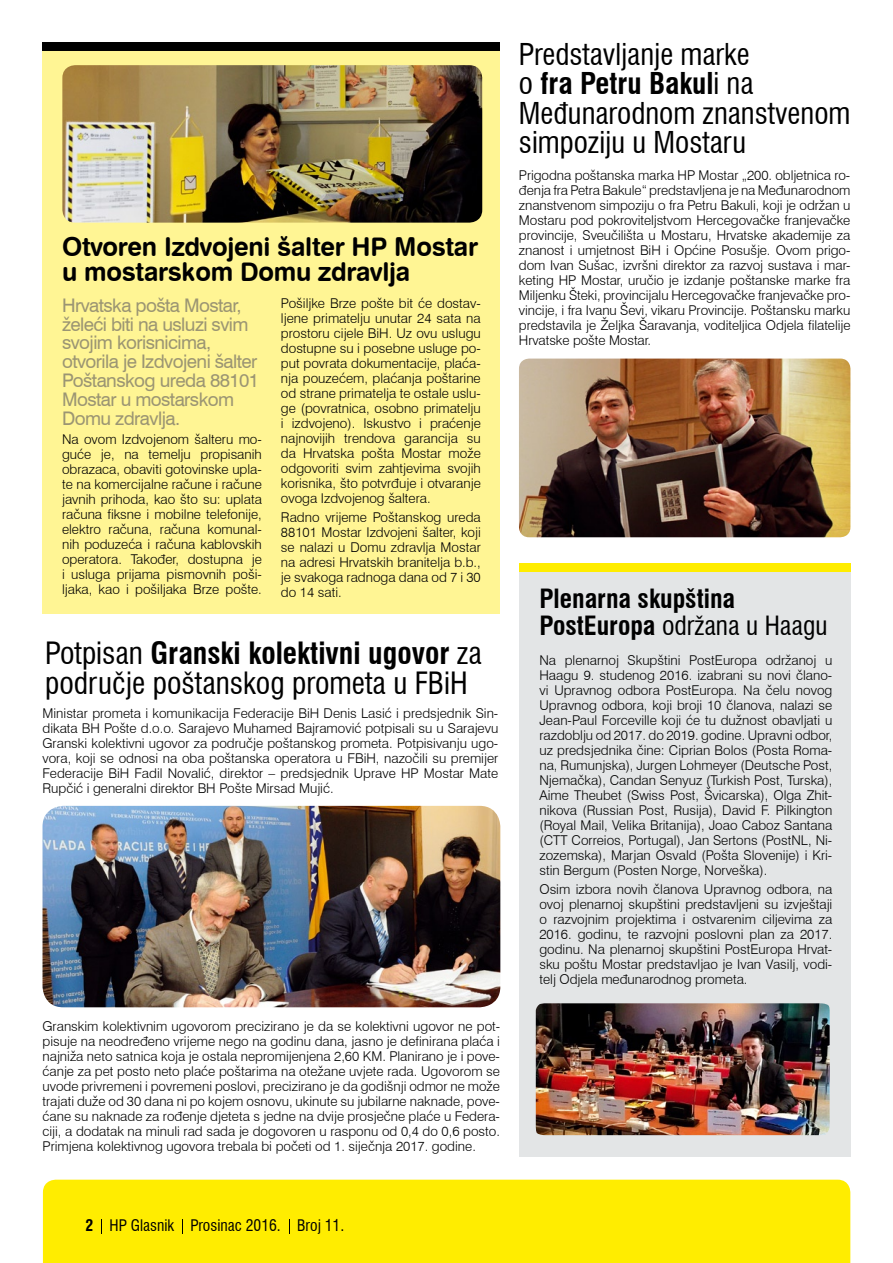
<style>
.page{position:relative;width:893px;height:1263px;background:#fff}
.page>*{position:absolute;margin:0;border:0;box-sizing:border-box;transform-origin:0 0}
.t1{font:condensed 30px/30px "Swiss 721 BT";color:#000}
.t2{font:condensed 29.4px/29.4px "Swiss 721 BT";color:#000}
.t3{font:700 condensed 25.95px/27px "Swiss 721 BT";color:#000}
.t4{font:25.65px/25.7px "Swiss 721 BT Bold Rounded";letter-spacing:-.01em;color:#000}
.t5{font:18.75px/18.9px "Swiss 721 BT";letter-spacing:-.03em;color:#9b9573}
.t6{font:condensed 15.6px "Swiss 721 BT";color:#000}
.t7{font:300 13.5px/15px "Swiss 721 BT";color:#000;text-align:justify}
.s1{font-weight:700}
.s2{font-weight:400}
.s3{font-size:15.75px}
</style>
<div class="page">
<div style="left:519px;top:563px;width:331px;height:594px;background:#e3e5e6"></div>
<div style="left:519px;top:563px;width:331px;height:9px;background:#ffed00"></div>
<div style="left:43px;top:43px;width:457px;height:571px;background:#fff594"></div>
<div style="left:43px;top:43px;width:457px;height:8px;background:#000"></div>
<img style="left:536px;top:1003px;width:294px;height:132px">
<img style="left:519px;top:359px;width:331px;height:178px">
<img style="left:43px;top:806px;width:457px;height:201px">
<img style="left:62px;top:65px;width:420px;height:158px">
<div style="left:43px;top:1180px;width:807px;height:83px;background:#ffed00"></div>
<svg style="left:101px;top:1219px;width:1px;height:15px"></svg>
<svg style="left:182px;top:1219px;width:1px;height:15px"></svg>
<svg style="left:289px;top:1219px;width:1px;height:15px"></svg>
<h3 class="t4" style="left:62px;top:233px;width:417px">Otvoren Izdvojeni šalter HP Mostar u mostarskom Domu zdravlja</h3>
<h3 class="t5" style="left:62px;top:295px;width:199px">Hrvatska pošta Mostar, želeći biti na usluzi svim svojim korisnicima, otvorila je Izdvojeni šalter<br>Poštanskog ureda 88101<br>Mostar u mostarskom<br>Domu zdravlja.</h3>
<p class="t7" style="left:62px;top:432px;width:201px">Na ovom Izdvojenom šalteru mo&shy;guće je, na temelju propisanih obrazaca, obaviti gotovinske upla&shy;te na komercijalne račune i račune javnih prihoda, kao što su: uplata računa fiksne i mobilne telefonije, elektro računa, računa komunal&shy;nih poduzeća i računa kablovskih operatora. Također, dostupna je i usluga prijama pismovnih poši&shy;ljaka, kao i pošiljaka Brze pošte.</p>
<p class="t7" style="left:281px;top:295px;width:201px">Pošiljke Brze pošte bit će dostav&shy;ljene primatelju unutar 24 sata na prostoru cijele BiH. Uz ovu uslugu dostupne su i posebne usluge po&shy;put povrata dokumentacije, plaća&shy;nja pouzećem, plaćanja poštarine od strane primatelja te ostale uslu&shy;ge (povratnica, osobno primatelju i izdvojeno). Iskustvo i praćenje najnovijih trendova garancija su da Hrvatska pošta Mostar može odgovoriti svim zahtjevima svojih korisnika, što potvrđuje i otvaranje ovoga Izdvojenog šaltera.</p>
<p class="t7" style="left:281px;top:509px;width:201px">Radno vrijeme Poštanskog ureda 88101 Mostar Izdvojeni šalter, koji se nalazi u Domu zdravlja Mostar na adresi Hrvatskih branitelja b.b., je svakoga radnoga dana od 7 i 30 do 14 sati.</p>
<h1 class="t1" style="left:45px;top:637px;width:438px">Potpisan <span class="s1">Granski kolektivni ugovor</span> za područje poštanskog prometa u FBiH</h1>
<p class="t7" style="left:43px;top:705px;width:457px">Ministar prometa i komunikacija Federacije BiH Denis Lasić i predsjednik Sin&shy;dikata BH Pošte d.o.o. Sarajevo Muhamed Bajramović potpisali su u Sarajevu Granski kolektivni ugovor za područje poštanskog prometa. Potpisivanju ugo&shy;vora, koji se odnosi na oba poštanska operatora u FBiH, nazočili su premijer Federacije BiH Fadil Novalić, direktor – predsjednik Uprave HP Mostar Mate Rupčić i generalni direktor BH Pošte Mirsad Mujić.</p>
<p class="t7" style="left:43px;top:1018px;width:459px">Granskim kolektivnim ugovorom precizirano je da se kolektivni ugovor ne pot&shy;pisuje na neodređeno vrijeme nego na godinu dana, jasno je definirana plaća i najniža neto satnica koja je ostala nepromijenjena 2,60 KM. Planirano je i pove&shy;ćanje za pet posto neto plaće poštarima na otežane uvjete rada. Ugovorom se uvode privremeni i povremeni poslovi, precizirano je da godišnji odmor ne može trajati duže od 30 dana ni po kojem osnovu, ukinute su jubilarne naknade, pove&shy;ćane su naknade za rođenje djeteta s jedne na dvije prosječne plaće u Federa&shy;ciji, a dodatak na minuli rad sada je dogovoren u rasponu od 0,4 do 0,6 posto.<br>Primjena kolektivnog ugovora trebala bi početi od 1. siječnja 2017. godine.</p>
<h2 class="t2" style="left:519px;top:38px;width:333px">Predstavljanje marke<br>o <span class="s1">fra Petru Bakul</span>i na<br>Međunarodnom znanstvenom simpoziju u Mostaru</h2>
<p class="t7" style="left:519px;top:168px;width:333px">Prigodna poštanska marka HP Mostar „200. obljetnica ro&shy;đenja fra Petra Bakule“ predstavljena je na Međunarodnom znanstvenom simpoziju o fra Petru Bakuli, koji je održan u Mostaru pod pokroviteljstvom Hercegovačke franjevačke provincije, Sveučilišta u Mostaru, Hrvatske akademije za znanost i umjetnost BiH i Općine Posušje. Ovom prigo&shy;dom Ivan Sušac, izvršni direktor za razvoj sustava i mar&shy;keting HP Mostar, uručio je izdanje poštanske marke fra Miljenku Šteki, provincijalu Hercegovačke franjevačke pro&shy;vincije, i fra Ivanu Ševi, vikaru Provincije. Poštansku marku predstavila je Željka Šaravanja, voditeljica Odjela filatelije Hrvatske pošte Mostar.</p>
<h3 class="t3" style="left:539px;top:585px;width:290px">Plenarna skupština<br>PostEuropa <span class="s2">održana u Haagu</span></h3>
<p class="t7" style="left:539px;top:652px;width:294px">Na plenarnoj Skupštini PostEuropa održanoj u Haagu 9. studenog 2016. izabrani su novi člano&shy;vi Upravnog odbora PostEuropa. Na čelu novog Upravnog odbora, koji broji 10 članova, nalazi se Jean-Paul Forceville koji će tu dužnost obavljati u razdoblju od 2017. do 2019. godine. Upravni odbor, uz predsjednika čine: Ciprian Bolos (Posta Roma&shy;na, Rumunjska), Jurgen Lohmeyer (Deutsche Post, Njemačka), Candan Senyuz (Turkish Post, Turska), Aime Theubet (Swiss Post, Švicarska), Olga Zhit&shy;nikova (Russian Post, Rusija), David F. Pilkington (Royal Mail, Velika Britanija), Joao Caboz Santana (CTT Correios, Portugal), Jan Sertons (PostNL, Ni&shy;zozemska), Marjan Osvald (Pošta Slovenije) i Kri&shy;stin Bergum (Posten Norge, Norveška).</p>
<p class="t7" style="left:539px;top:881px;width:294px">Osim izbora novih članova Upravnog odbora, na ovoj plenarnoj skupštini predstavljeni su izvještaji o razvojnim projektima i ostvarenim ciljevima za 2016. godinu, te razvojni poslovni plan za 2017. godinu. Na plenarnoj skupštini PostEuropa Hrvat&shy;sku poštu Mostar predstavljao je Ivan Vasilj, vodi&shy;telj Odjela međunarodnog prometa.</p>
<p class="t6" style="left:85px;top:1214px;width:260px"><span class="s1">2</span> HP Glasnik Prosinac 2016. Broj <span class="s3">11.</span></p>
</div>
